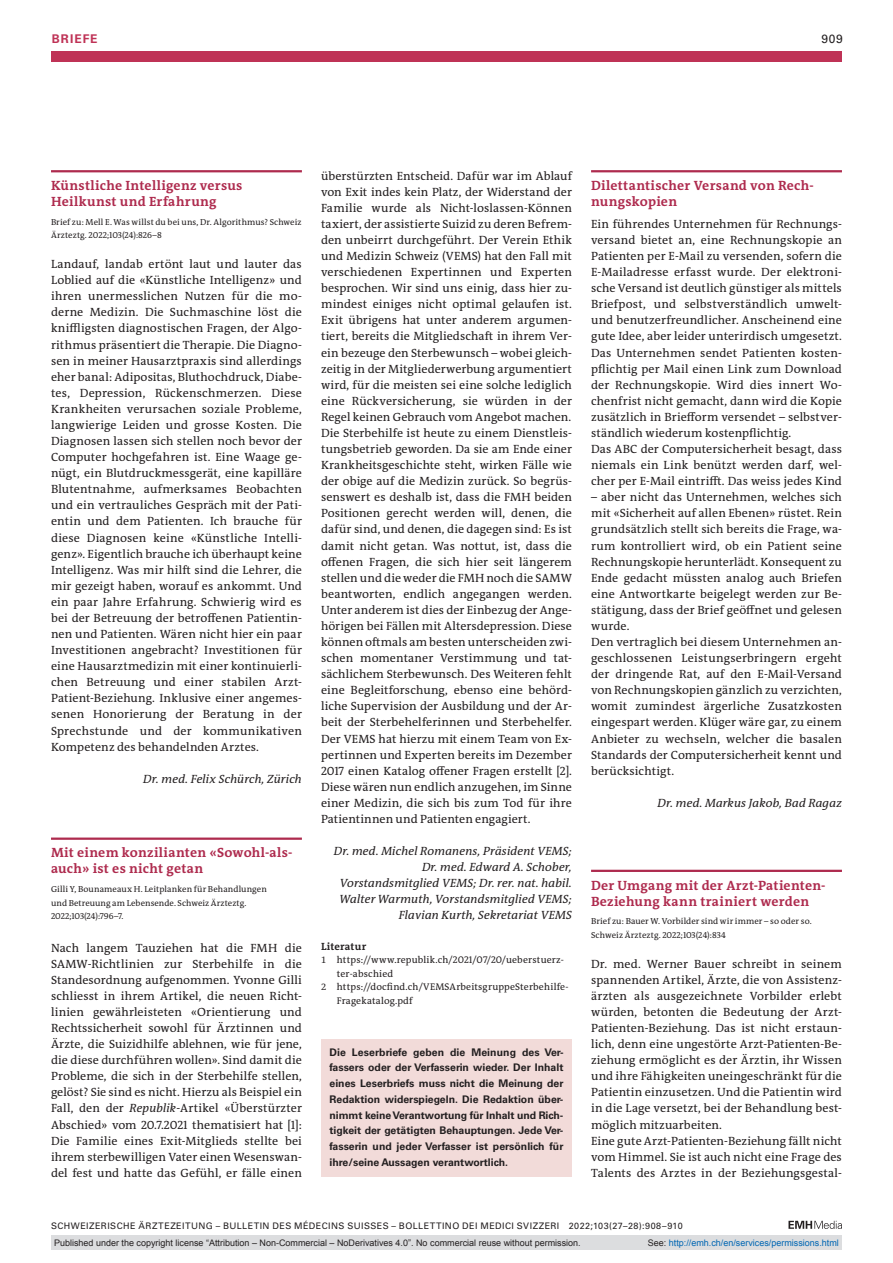
<style>
.page{position:relative;width:893px;height:1263px;background:#fff}
.page>*{position:absolute;margin:0;border:0;box-sizing:border-box;transform-origin:0 0}
.section-h1{font:700 13.5px/16px "The Antiqua B W7";letter-spacing:.02em;color:#ae2b4e}
.section-pn{font:12px/16px "The Antiqua B W5 Plain";letter-spacing:.01em;color:#231f20;text-align:justify}
.author-notes{font:italic 12px/16px "The Antiqua B W5 Plain";letter-spacing:.01em;color:#231f20;text-align:right}
.ressort{font:700 12px "Univers LT Std";letter-spacing:.085em;color:#bf3256}
.ressort-2{font:12px "Univers LT Std";color:#231f20}
.boxed-text{font:700 10.5px/15.8px "Univers LT Std";color:#231f20;text-align:justify}
.ref-list-title{font:700 10.5px "The Antiqua B W7";letter-spacing:.02em;color:#231f20}
.ref-list{font:9.75px/13.5px "The Antiqua B W5 Plain";letter-spacing:.015em;color:#231f20}
.t1{font:9px "Arial";color:#231f20}
.fusszeile{font:9px "Univers LT Std";letter-spacing:.05em;color:#231f20}
.t2{font:9px "Arial";color:#0066b3}
.comment{font:8.7px/13.5px "The Antiqua B W5 Plain";letter-spacing:.01em;color:#231f20}
.s1{font-style:italic}
.s2{font-size:9.3px}
.s3{color:#231f20}
</style>
<div class="page">
<svg style="left:788px;top:1221px;width:54px;height:8px"></svg>
<hr style="left:51px;top:170px;width:251px;height:2px;background:#ae2b4e">
<hr style="left:51px;top:837px;width:251px;height:3px;background:#ae2b4e">
<hr style="left:591px;top:170px;width:251px;height:2px;background:#ae2b4e">
<hr style="left:591px;top:870px;width:251px;height:2px;background:#ae2b4e">
<div style="left:51px;top:51px;width:791px;height:11px;background:#bf3256"></div>
<div style="left:321px;top:1039px;width:251px;height:138px;background:#f2dbd9"></div>
<div style="left:51px;top:1235px;width:791px;height:15px;background:#dcdddf"></div>
<p class="ressort" style="left:52px;top:31px;width:47px">BRIEFE</p>
<p class="ressort-2" style="left:821px;top:31px;width:23px">909</p>
<p class="section-h1" style="left:51px;top:177px;width:193px">Künstliche Intelligenz versus<br>Heilkunst und Erfahrung</p>
<p class="comment" style="left:51px;top:215px;width:252px">Brief zu: Mell E. Was willst du bei uns, Dr. Algorithmus? Schweiz<br>Ärzteztg. 2022;103(24):826–8</p>
<p class="section-pn" style="left:51px;top:256px;width:252px">Landauf, landab ertönt laut und lauter das Loblied auf die «Künstliche Intelligenz» und ihren unermesslichen Nutzen für die mo&shy;derne Medizin. Die Suchmaschine löst die kniffligsten diagnostischen Fragen, der Algo&shy;rithmus präsentiert die Therapie. Die Diagno&shy;sen in meiner Hausarztpraxis sind allerdings eher banal: Adipositas, Bluthochdruck, Diabe&shy;tes, Depression, Rückenschmerzen. Diese Krankheiten verursachen soziale Probleme, langwierige Leiden und grosse Kosten. Die Diagnosen lassen sich stellen noch bevor der Computer hochgefahren ist. Eine Waage ge&shy;nügt, ein Blutdruckmessgerät, eine kapilläre Blutentnahme, aufmerksames Beobachten und ein vertrauliches Gespräch mit der Pati&shy;entin und dem Patienten. Ich brauche für diese Diagnosen keine «Künstliche Intelli&shy;genz». Eigentlich brauche ich überhaupt keine Intelligenz. Was mir hilft sind die Lehrer, die mir gezeigt haben, worauf es ankommt. Und ein paar Jahre Erfahrung. Schwierig wird es bei der Betreuung der betroffenen Patientin&shy;nen und Patienten. Wären nicht hier ein paar Investitionen angebracht? Investitionen für eine Hausarztmedizin mit einer kontinuierli&shy;chen Betreuung und einer stabilen Arzt-Patient-Beziehung. Inklusive einer angemes&shy;senen Honorierung der Beratung in der Sprechstunde und der kommunikativen Kompetenz des behandelnden Arztes.</p>
<p class="author-notes" style="left:143px;top:771px;width:160px">Dr. med. Felix Schürch, Zürich</p>
<p class="section-h1" style="left:51px;top:845px;width:243px">Mit einem konzilianten «Sowohl-als&shy;auch» ist es nicht getan</p>
<p class="comment" style="left:51px;top:882px;width:217px">Gilli Y, Bounameaux H. Leitplanken für Behandlungen und Betreuung am Lebensende. Schweiz Ärzteztg.<br>2022;103(24):796–7.</p>
<p class="section-pn" style="left:51px;top:940px;width:252px">Nach langem Tauziehen hat die FMH die SAMW-Richtlinien zur Sterbehilfe in die Standesordnung aufgenommen. Yvonne Gilli schliesst in ihrem Artikel, die neuen Richt&shy;linien gewährleisteten «Orientierung und Rechtssicherheit sowohl für Ärztinnen und Ärzte, die Suizidhilfe ablehnen, wie für jene, die diese durchführen wollen». Sind damit die Probleme, die sich in der Sterbehilfe stellen, gelöst? Sie sind es nicht. Hierzu als Beispiel ein Fall, den der <span class="s1">Republik</span>-Artikel «Überstürzter Abschied» vom 20.7.2021 thematisiert hat [1]:<br>Die Familie eines Exit-Mitglieds stellte bei ihrem sterbewilligen Vater einen Wesenswan&shy;del fest und hatte das Gefühl, er fälle einen</p>
<p class="section-pn" style="left:321px;top:168px;width:252px">überstürzten Entscheid. Dafür war im Ablauf von Exit indes kein Platz, der Widerstand der Familie wurde als Nicht-loslassen-Können taxiert, der assistierte Suizid zu deren Befrem&shy;den unbeirrt durchgeführt. Der Verein Ethik und Medizin Schweiz (VEMS) hat den Fall mit verschiedenen Expertinnen und Experten besprochen. Wir sind uns einig, dass hier zu&shy;mindest einiges nicht optimal gelaufen ist.<br>Exit übrigens hat unter anderem argumen&shy;tiert, bereits die Mitgliedschaft in ihrem Ver&shy;ein bezeuge den Sterbewunsch – wobei gleich&shy;zeitig in der Mitgliederwerbung argumentiert wird, für die meisten sei eine solche lediglich eine Rückversicherung, sie würden in der Regel keinen Gebrauch vom Angebot machen.</p>
<p class="section-pn" style="left:321px;top:425px;width:252px">Die Sterbehilfe ist heute zu einem Dienstleis&shy;tungsbetrieb geworden. Da sie am Ende einer Krankheitsgeschichte steht, wirken Fälle wie der obige auf die Medizin zurück. So begrüs&shy;senswert es deshalb ist, dass die FMH beiden Positionen gerecht werden will, denen, die dafür sind, und denen, die dagegen sind: Es ist damit nicht getan. Was nottut, ist, dass die offenen Fragen, die sich hier seit längerem stellen und die weder die FMH noch die SAMW beantworten, endlich angegangen werden.<br>Unter anderem ist dies der Einbezug der Ange&shy;hörigen bei Fällen mit Altersdepression. Diese können oftmals am besten unterscheiden zwi&shy;schen momentaner Verstimmung und tat&shy;sächlichem Sterbewunsch. Des Weiteren fehlt eine Begleitforschung, ebenso eine behörd&shy;liche Supervision der Ausbildung und der Ar&shy;beit der Sterbehelferinnen und Sterbehelfer.<br>Der VEMS hat hierzu mit einem Team von Ex&shy;pertinnen und Experten bereits im Dezember 2017 einen Katalog offener Fragen erstellt [2].<br>Diese wären nun endlich anzugehen, im Sinne einer Medizin, die sich bis zum Tod für ihre Patientinnen und Patienten engagiert.</p>
<p class="author-notes" style="left:334px;top:843px;width:240px">Dr. med. Michel Romanens, Präsident VEMS; Dr. med. Edward A. Schober, Vorstandsmitglied VEMS; Dr. rer. nat. habil.<br>Walter Warmuth, Vorstandsmitglied VEMS; Flavian Kurth, Sekretariat VEMS</p>
<p class="ref-list-title" style="left:321px;top:940px;width:47px">Literatur</p>
<p class="ref-list" style="left:337px;top:953px;width:229px;text-indent:-16px"><span class="s2">1</span> https://www.republik.ch/2021/07/20/ueberstuerz&shy;ter-abschied</p>
<p class="ref-list" style="left:337px;top:980px;width:233px;text-indent:-16px"><span class="s2">2</span> https://docfind.ch/VEMSArbeitsgruppeSterbehilfe-<br>Fragekatalog.pdf</p>
<p class="boxed-text" style="left:330px;top:1044px;width:235px">Die Leserbriefe geben die Meinung des Ver&shy;fassers oder der Verfasserin wieder. Der Inhalt eines Leserbriefs muss nicht die Meinung der Redaktion widerspiegeln. Die Redaktion über&shy;nimmt keine Verantwortung für Inhalt und Rich&shy;tigkeit der getätigten Behauptungen. Jede Ver&shy;fasserin und jeder Verfasser ist persönlich für ihre/seine Aussagen verantwortlich.</p>
<p class="section-h1" style="left:591px;top:177px;width:224px">Dilettantischer Versand von Rech&shy;nungskopien</p>
<p class="section-pn" style="left:591px;top:216px;width:252px">Ein führendes Unternehmen für Rechnungs&shy;versand bietet an, eine Rechnungskopie an Patienten per E-Mail zu versenden, sofern die E-Mailadresse erfasst wurde. Der elektroni&shy;sche Versand ist deutlich günstiger als mittels Briefpost, und selbstverständlich umwelt&shy;und benutzerfreundlicher. Anscheinend eine gute Idee, aber leider unterirdisch umgesetzt.<br>Das Unternehmen sendet Patienten kosten&shy;pflichtig per Mail einen Link zum Download der Rechnungskopie. Wird dies innert Wo&shy;chenfrist nicht gemacht, dann wird die Kopie zusätzlich in Briefform versendet – selbstver&shy;ständlich wiederum kostenpflichtig.</p>
<p class="section-pn" style="left:591px;top:441px;width:252px">Das ABC der Computersicherheit besagt, dass niemals ein Link benützt werden darf, wel&shy;cher per E-Mail eintrifft. Das weiss jedes Kind</p>
<p class="section-pn" style="left:591px;top:489px;width:252px">– aber nicht das Unternehmen, welches sich mit «Sicherheit auf allen Ebenen» rüstet. Rein grundsätzlich stellt sich bereits die Frage, wa&shy;rum kontrolliert wird, ob ein Patient seine Rechnungskopie herunterlädt. Konsequent zu Ende gedacht müssten analog auch Briefen eine Antwortkarte beigelegt werden zur Be&shy;stätigung, dass der Brief geöffnet und gelesen wurde.</p>
<p class="section-pn" style="left:591px;top:634px;width:252px">Den vertraglich bei diesem Unternehmen an&shy;geschlossenen Leistungserbringern ergeht der dringende Rat, auf den E-Mail-Versand von Rechnungskopien gänzlich zu verzichten, womit zumindest ärgerliche Zusatzkosten eingespart werden. Klüger wäre gar, zu einem Anbieter zu wechseln, welcher die basalen Standards der Computersicherheit kennt und berücksichtigt.</p>
<p class="author-notes" style="left:658px;top:795px;width:186px">Dr. med. Markus Jakob, Bad Ragaz</p>
<p class="section-h1" style="left:591px;top:877px;width:236px">Der Umgang mit der Arzt-Patienten-<br>Beziehung kann trainiert werden</p>
<p class="comment" style="left:591px;top:915px;width:222px">Brief zu: Bauer W. Vorbilder sind wir immer – so oder so.<br>Schweiz Ärzteztg. 2022;103(24):834</p>
<p class="section-pn" style="left:591px;top:956px;width:252px">Dr. med. Werner Bauer schreibt in seinem spannenden Artikel, Ärzte, die von Assistenz&shy;ärzten als ausgezeichnete Vorbilder erlebt würden, betonten die Bedeutung der Arzt-Patienten-Beziehung. Das ist nicht erstaun&shy;lich, denn eine ungestörte Arzt-Patienten-Be&shy;ziehung ermöglicht es der Ärztin, ihr Wissen und ihre Fähigkeiten uneingeschränkt für die Patientin einzusetzen. Und die Patientin wird in die Lage versetzt, bei der Behandlung best&shy;möglich mitzuarbeiten.</p>
<p class="section-pn" style="left:591px;top:1132px;width:252px">Eine gute Arzt-Patienten-Beziehung fällt nicht vom Himmel. Sie ist auch nicht eine Frage des Talents des Arztes in der Beziehungsgestal-</p>
<p class="fusszeile" style="left:51px;top:1220px;width:633px">SCHWEIZERISCHE ÄRZTEZEITUNG – BULLETIN DES MÉDECINS SUISSES – BOLLETTINO DEI MEDICI SVIZZERI 2022;103(27–28):908–910</p>
<p class="t1" style="left:54px;top:1237px;width:528px">Published under the copyright license “Attribution – Non-Commercial – NoDerivatives 4.0”. No commercial reuse without permission.</p>
<p class="t2" style="left:648px;top:1237px;width:193px"><span class="s3">See:</span> http://emh.ch/en/services/permissions.html</p>
</div>
